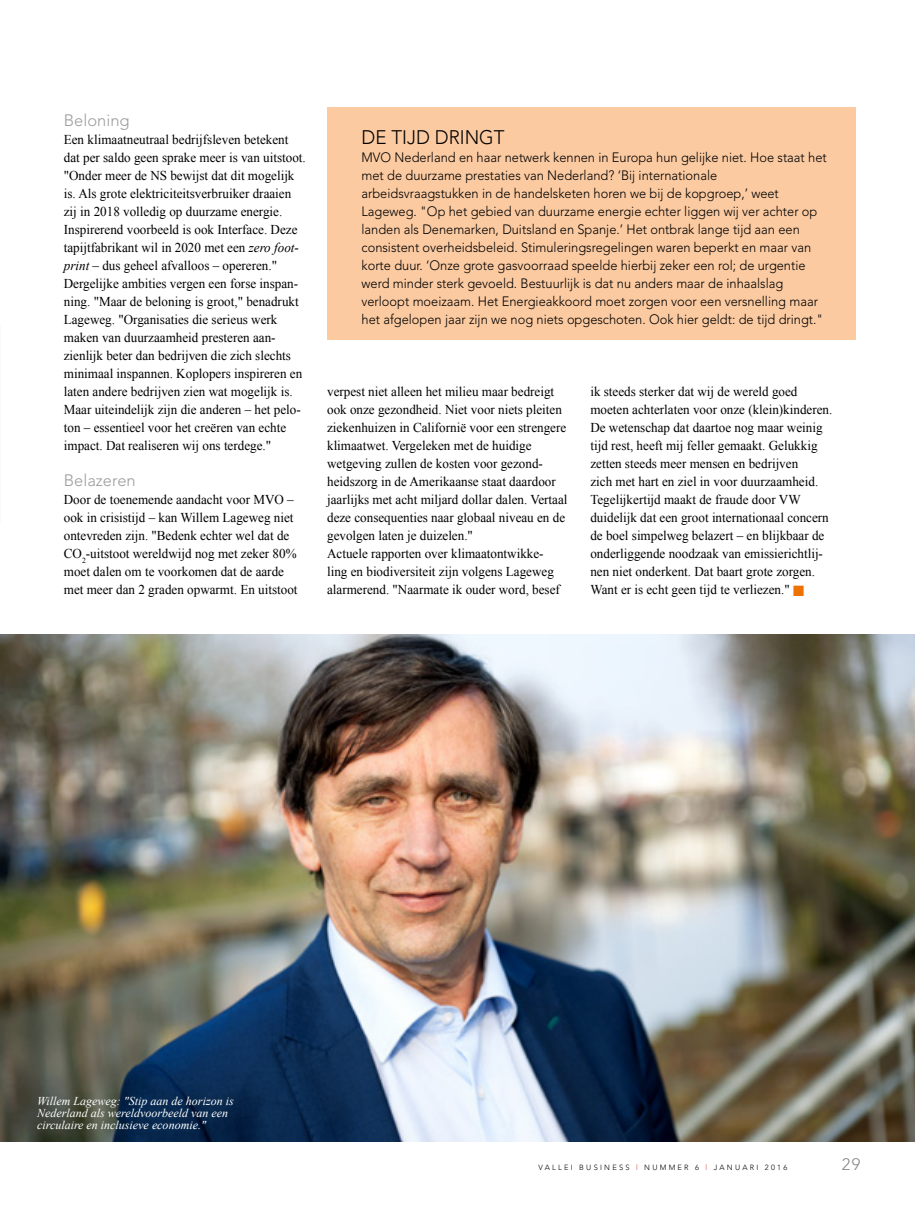
<style>
.page{position:relative;width:915px;height:1212px;background:#fff}
.page>*{position:absolute;margin:0;border:0;box-sizing:border-box;transform-origin:0 0}
.t1{font:300 19.5px "Avenir";color:#000;scale:.96 1}
.t2{font:300 16.5px "Avenir";color:#9d9d9c}
.t3{font:300 16.5px "Avenir";color:#878787}
.t4{font:13.5px/18px "Times New Roman";color:#000}
.t5{font:300 13.5px/18px "Avenir";color:#000;scale:.95 1}
.t6{font:italic 12px/12px "Times New Roman";color:#fff}
.t7{font:300 7.5px "Avenir";letter-spacing:.3em;color:#000}
.s1{font-style:italic}
.s2{color:#ee7203}
.s3{color:#d40f14}
</style>
<div class="page">
<div style="left:327px;top:108px;width:528px;height:232px;background:#fbcaa1"></div>
<img style="left:0;top:635px;width:914px;height:507px">
<p class="t2" style="left:64px;top:111px;width:67px">Beloning</p>
<p class="t4" style="left:64px;top:130px;width:243px">Een klimaatneutraal bedrijfsleven betekent dat per saldo geen sprake meer is van uitstoot. "Onder meer de NS bewijst dat dit mogelijk is. Als grote elektriciteitsverbruiker draaien zij in 2018 volledig op duurzame energie.<br>Inspirerend voorbeeld is ook Interface. Deze tapijtfabrikant wil in 2020 met een <span class="s1">zero foot&shy;print</span> – dus geheel afvalloos – opereren." Dergelijke ambities vergen een forse inspan&shy;ning. "Maar de beloning is groot," benadrukt Lageweg. "Organisaties die serieus werk maken van duurzaamheid presteren aan&shy;zienlijk beter dan bedrijven die zich slechts minimaal inspannen. Koplopers inspireren en laten andere bedrijven zien wat mogelijk is.<br>Maar uiteindelijk zijn die anderen – het pelo&shy;ton – essentieel voor het creëren van echte impact. Dat realiseren wij ons terdege."</p>
<p class="t2" style="left:64px;top:471px;width:73px">Belazeren</p>
<p class="t4" style="left:64px;top:490px;width:235px">Door de toenemende aandacht voor MVO – ook in crisistijd – kan Willem Lageweg niet ontevreden zijn. "Bedenk echter wel dat de CO<sub>2</sub>-uitstoot wereldwijd nog met zeker 80% moet dalen om te voorkomen dat de aarde met meer dan 2 graden opwarmt. En uitstoot</p>
<h1 class="t1" style="left:361px;top:126px;width:150px">DE TIJD DRINGT</h1>
<p class="t5" style="left:361px;top:148px;width:491px">MVO Nederland en haar netwerk kennen in Europa hun gelijke niet. Hoe staat het met de duurzame prestaties van Nederland? ‘Bij internationale arbeidsvraagstukken in de handelsketen horen we bij de kopgroep,’ weet Lageweg. "Op het gebied van duurzame energie echter liggen wij ver achter op landen als Denemarken, Duitsland en Spanje.’ Het ontbrak lange tijd aan een consistent overheidsbeleid. Stimuleringsregelingen waren beperkt en maar van korte duur. ‘Onze grote gasvoorraad speelde hierbij zeker een rol; de urgentie werd minder sterk gevoeld. Bestuurlijk is dat nu anders maar de inhaalslag verloopt moeizaam. Het Energieakkoord moet zorgen voor een versnelling maar het afgelopen jaar zijn we nog niets opgeschoten. Ook hier geldt: de tijd dringt."</p>
<p class="t4" style="left:327px;top:382px;width:242px">verpest niet alleen het milieu maar bedreigt ook onze gezondheid. Niet voor niets pleiten ziekenhuizen in Californië voor een strengere klimaatwet. Vergeleken met de huidige wetgeving zullen de kosten voor gezond&shy;heidszorg in de Amerikaanse staat daardoor jaarlijks met acht miljard dollar dalen. Vertaal deze consequenties naar globaal niveau en de gevolgen laten je duizelen."<br>Actuele rapporten over klimaatontwikke-<br>ling en biodiversiteit zijn volgens Lageweg alarmerend. "Naarmate ik ouder word, besef</p>
<p class="t4" style="left:590px;top:382px;width:243px">ik steeds sterker dat wij de wereld goed moeten achterlaten voor onze (klein)kinderen.<br>De wetenschap dat daartoe nog maar weinig tijd rest, heeft mij feller gemaakt. Gelukkig zetten steeds meer mensen en bedrijven<br>zich met hart en ziel in voor duurzaamheid.<br>Tegelijkertijd maakt de fraude door VW duidelijk dat een groot internationaal concern de boel simpelweg belazert – en blijkbaar de onderliggende noodzaak van emissierichtlij&shy;nen niet onderkent. Dat baart grote zorgen.<br>Want er is echt geen tijd te verliezen." <span class="s2">■</span></p>
<p class="t6" style="left:37px;top:1095px;width:198px">Willem Lageweg: "Stip aan de horizon is<br>Nederland als wereldvoorbeeld van een circulaire en inclusieve economie."</p>
<p class="t7" style="left:538px;top:1163px;width:250px">VALLEI BUSINESS <span class="s3">|</span> NUMMER 6 <span class="s3">|</span> JANUARI 2016</p>
<p class="t3" style="left:841px;top:1155px;width:20px">29</p>
</div>
